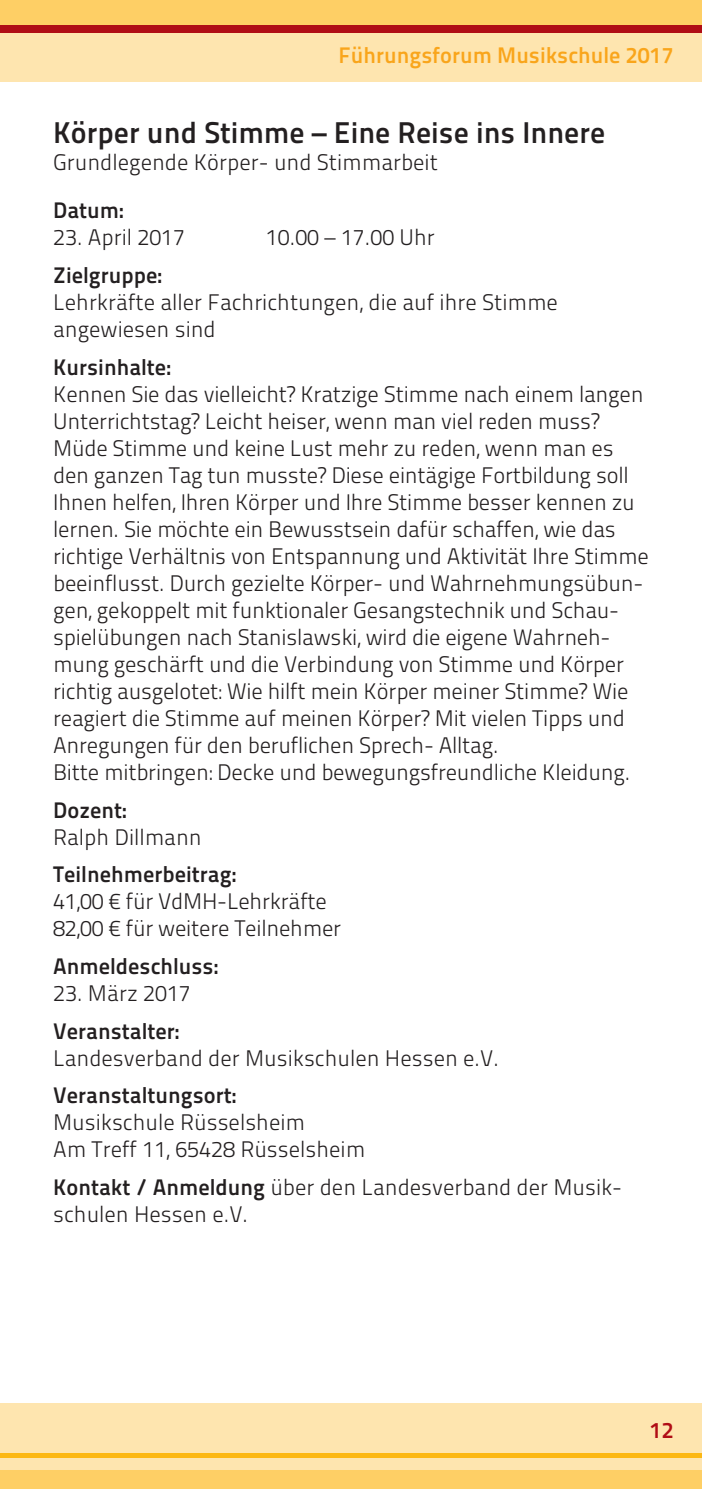
<style>
.page{position:relative;width:702px;height:1489px;background:#fff}
.page>*{position:absolute;margin:0;border:0;box-sizing:border-box;transform-origin:0 0}
.t1{font:30px "Titillium Maps 26 L 750 wt";color:#231f20}
.t2{font:22.5px/27px "Titillium Maps 26 L 250 wt";letter-spacing:-.01em;color:#231f20}
.t3{font:22.5px "Titillium Maps 26 L 750 wt";color:#231f20}
.t4{font:22.5px "Titillium Maps 26 L 750 wt";color:#f9a51b}
.t5{font:22.5px "Titillium Maps 26 L 750 wt";color:#b00d15}
.s1{font-family:"Titillium Maps 26 L 750 wt"}
</style>
<div class="page">
<div style="left:0;top:0;width:702px;height:82px;background:#fee5af"></div>
<div style="left:0;top:1403px;width:702px;height:85px;background:#fee5af"></div>
<div style="left:0;top:0;width:702px;height:28px;background:#fecf65"></div>
<div style="left:0;top:1469px;width:702px;height:19px;background:#fecf65"></div>
<hr style="left:0;top:1453px;width:702px;height:4px;background:#fcb814">
<div style="left:0;top:26px;width:702px;height:7px;background:#b00d15"></div>
<p class="t4" style="left:338px;top:38px;width:336px">Führungsforum Musikschule 2017</p>
<h1 class="t1" style="left:53px;top:109px;width:553px">Körper und Stimme – Eine Reise ins Innere</h1>
<p class="t2" style="left:53px;top:147px;width:386px">Grundlegende Körper- und Stimmarbeit</p>
<p class="t3" style="left:53px;top:193px;width:72px">Datum:</p>
<p class="t2" style="left:53px;top:223px;width:133px">23. April 2017</p>
<p class="t2" style="left:266px;top:223px;width:170px">10.00 – 17.00 Uhr</p>
<p class="t3" style="left:53px;top:258px;width:110px">Zielgruppe:</p>
<p class="t2" style="left:53px;top:287px;width:506px">Lehrkräfte aller Fachrichtungen, die auf ihre Stimme angewiesen sind</p>
<p class="t3" style="left:53px;top:349px;width:119px">Kursinhalte:</p>
<p class="t2" style="left:53px;top:379px;width:597px">Kennen Sie das vielleicht? Kratzige Stimme nach einem langen Unterrichtstag? Leicht heiser, wenn man viel reden muss?<br>Müde Stimme und keine Lust mehr zu reden, wenn man es den ganzen Tag tun musste? Diese eintägige Fortbildung soll Ihnen helfen, Ihren Körper und Ihre Stimme besser kennen zu lernen. Sie möchte ein Bewusstsein dafür schaffen, wie das richtige Verhältnis von Entspannung und Aktivität Ihre Stimme beeinflusst. Durch gezielte Körper- und Wahrnehmungsübun&shy;gen, gekoppelt mit funktionaler Gesangstechnik und Schau&shy;spielübungen nach Stanislawski, wird die eigene Wahrneh&shy;mung geschärft und die Verbindung von Stimme und Körper richtig ausgelotet: Wie hilft mein Körper meiner Stimme? Wie reagiert die Stimme auf meinen Körper? Mit vielen Tipps und Anregungen für den beruflichen Sprech- Alltag.<br>Bitte mitbringen: Decke und bewegungsfreundliche Kleidung.</p>
<p class="t3" style="left:53px;top:792px;width:75px">Dozent:</p>
<p class="t2" style="left:53px;top:822px;width:150px">Ralph Dillmann</p>
<p class="t3" style="left:53px;top:857px;width:185px">Teilnehmerbeitrag:</p>
<p class="t2" style="left:53px;top:886px;width:289px">41,00 € für VdMH-Lehrkräfte<br>82,00 € für weitere Teilnehmer</p>
<p class="t3" style="left:53px;top:948px;width:167px">Anmeldeschluss:</p>
<p class="t2" style="left:53px;top:978px;width:139px">23. März 2017</p>
<p class="t3" style="left:53px;top:1013px;width:128px">Veranstalter:</p>
<p class="t2" style="left:53px;top:1042px;width:447px">Landesverband der Musikschulen Hessen e.V.</p>
<p class="t3" style="left:53px;top:1077px;width:185px">Veranstaltungsort:</p>
<p class="t2" style="left:53px;top:1107px;width:313px">Musikschule Rüsselsheim<br>Am Treff 11, 65428 Rüsselsheim</p>
<p class="t2" style="left:53px;top:1172px;width:570px"><span class="s1">Kontakt / Anmeldung</span> über den Landesverband der Musik&shy;schulen Hessen e.V.</p>
<p class="t5" style="left:649px;top:1412px;width:25px">12</p>
</div>
